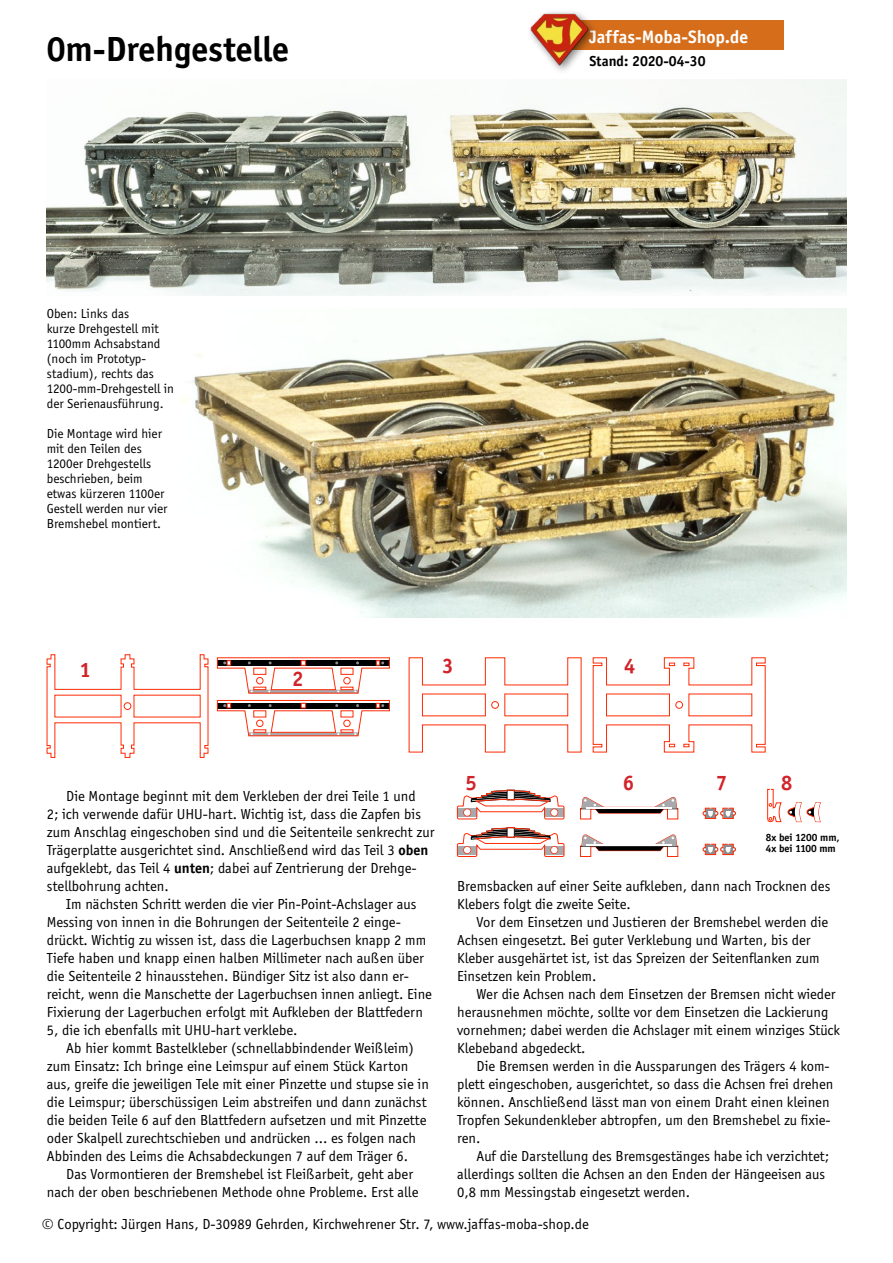
<style>
.page{position:relative;width:893px;height:1263px;background:#fff}
.page>*{position:absolute;margin:0;border:0;box-sizing:border-box;transform-origin:0 0}
.t1{font:700 36px "Officina Sans";color:#000}
.t2{font:700 21.6px "Officina Sans";color:#d2232a}
.t3{font:700 18.6px "Officina Sans";color:#fff}
.t4{font:15px/18px "Officina Sans";color:#000}
.t5{font:700 15px "Officina Sans";color:#000}
.t6{font:13.5px/15px "Officina Sans";color:#000}
.t7{font:700 10.8px/10.8px "Officina Sans";color:#000}
.s1{font-weight:700}
</style>
<div class="page">
<div style="left:555px;top:20px;width:228px;height:30px;background:#d56d1b"></div>
<div style="left:527px;top:9px;width:71px;height:66px;background:#000;opacity:.5"></div>
<img style="left:530px;top:14px;width:58px;height:52px">
<img style="left:47px;top:80px;width:799px;height:216px">
<img style="left:180px;top:308px;width:666px;height:310px">
<svg style="left:409px;top:657px;width:173px;height:96px"></svg>
<svg style="left:580px;top:796px;width:98px;height:23px"></svg>
<hr style="left:586px;top:807px;width:86px;height:1px;background:#fff">
<svg style="left:580px;top:834px;width:98px;height:23px"></svg>
<hr style="left:586px;top:845px;width:86px;height:1px;background:#fff">
<svg style="left:767px;top:789px;width:54px;height:33px"></svg>
<svg style="left:593px;top:657px;width:173px;height:96px"></svg>
<svg style="left:47px;top:654px;width:162px;height:104px"></svg>
<svg style="left:217px;top:700px;width:173px;height:36px"></svg>
<svg style="left:217px;top:657px;width:173px;height:37px"></svg>
<svg style="left:703px;top:808px;width:32px;height:10px"></svg>
<svg style="left:703px;top:844px;width:32px;height:11px"></svg>
<svg style="left:457px;top:827px;width:108px;height:30px"></svg>
<svg style="left:457px;top:789px;width:108px;height:30px"></svg>
<div style="left:464px;top:809px;width:6px;height:7px;background:#fff;border-radius:50%"></div>
<div style="left:551px;top:809px;width:6px;height:7px;background:#fff;border-radius:50%"></div>
<h1 class="t1" style="left:47px;top:27px;width:244px">0m-Drehgestelle</h1>
<p class="t3" style="left:589px;top:26px;width:160px">Jaffas-Moba-Shop.de</p>
<p class="t5" style="left:590px;top:52px;width:118px">Stand: 2020-04-30</p>
<p class="t6" style="left:47px;top:307px;width:129px">Oben: Links das<br>kurze Drehgestell mit<br>1100mm Achsabstand (noch im Prototyp&shy;stadium), rechts das<br>1200-mm-Drehgestell in der Serienausführung.</p>
<p class="t6" style="left:47px;top:427px;width:122px">Die Montage wird hier mit den Teilen des<br>1200er Drehgestells beschrieben, beim etwas kürzeren 1100er<br>Gestell werden nur vier<br>Bremshebel montiert.</p>
<h2 class="t2" style="left:80px;top:656px;width:13px">1</h2>
<h2 class="t2" style="left:292px;top:665px;width:13px">2</h2>
<h2 class="t2" style="left:442px;top:653px;width:13px">3</h2>
<h2 class="t2" style="left:624px;top:653px;width:13px">4</h2>
<p class="t4" style="left:47px;top:787px;width:389px;text-indent:19px">Die Montage beginnt mit dem Verkleben der drei Teile 1 und<br>2; ich verwende dafür UHU-hart. Wichtig ist, dass die Zapfen bis zum Anschlag eingeschoben sind und die Seitenteile senkrecht zur Trägerplatte ausgerichtet sind. Anschließend wird das Teil 3 <span class="s1">oben </span>aufgeklebt, das Teil 4 <span class="s1">unten</span>; dabei auf Zentrierung der Drehge&shy;stellbohrung achten.</p>
<p class="t4" style="left:47px;top:895px;width:387px;text-indent:19px">Im nächsten Schritt werden die vier Pin-Point-Achslager aus Messing von innen in die Bohrungen der Seitenteile 2 einge&shy;drückt. Wichtig zu wissen ist, dass die Lagerbuchsen knapp 2 mm Tiefe haben und knapp einen halben Millimeter nach außen über die Seitenteile 2 hinausstehen. Bündiger Sitz ist also dann er&shy;reicht, wenn die Manschette der Lagerbuchsen innen anliegt. Eine Fixierung der Lagerbuchen erfolgt mit Aufkleben der Blattfedern 5, die ich ebenfalls mit UHU-hart verklebe.</p>
<p class="t4" style="left:47px;top:1039px;width:384px;text-indent:19px">Ab hier kommt Bastelkleber (schnellabbindender Weißleim) zum Einsatz: Ich bringe eine Leimspur auf einem Stück Karton aus, greife die jeweiligen Tele mit einer Pinzette und stupse sie in die Leimspur; überschüssigen Leim abstreifen und dann zunächst die beiden Teile 6 auf den Blattfedern aufsetzen und mit Pinzette oder Skalpell zurechtschieben und andrücken ... es folgen nach Abbinden des Leims die Achsabdeckungen 7 auf dem Träger 6.</p>
<p class="t4" style="left:47px;top:1165px;width:373px;text-indent:19px">Das Vormontieren der Bremshebel ist Fleißarbeit, geht aber nach der oben beschriebenen Methode ohne Probleme. Erst alle</p>
<h2 class="t2" style="left:466px;top:770px;width:13px">5</h2>
<h2 class="t2" style="left:623px;top:770px;width:13px">6</h2>
<h2 class="t2" style="left:716px;top:770px;width:13px">7</h2>
<h2 class="t2" style="left:781px;top:770px;width:13px">8</h2>
<p class="t7" style="left:766px;top:832px;width:75px">8x bei 1200 mm,<br>4x bei 1100 mm</p>
<p class="t4" style="left:457px;top:877px;width:375px">Bremsbacken auf einer Seite aufkleben, dann nach Trocknen des<br>Klebers folgt die zweite Seite.</p>
<p class="t4" style="left:457px;top:913px;width:373px;text-indent:20px">Vor dem Einsetzen und Justieren der Bremshebel werden die Achsen eingesetzt. Bei guter Verklebung und Warten, bis der Kleber ausgehärtet ist, ist das Spreizen der Seitenflanken zum Einsetzen kein Problem.</p>
<p class="t4" style="left:457px;top:985px;width:384px;text-indent:20px">Wer die Achsen nach dem Einsetzen der Bremsen nicht wieder herausnehmen möchte, sollte vor dem Einsetzen die Lackierung vornehmen; dabei werden die Achslager mit einem winziges Stück Klebeband abgedeckt.</p>
<p class="t4" style="left:457px;top:1057px;width:378px;text-indent:20px">Die Bremsen werden in die Aussparungen des Trägers 4 kom&shy;plett eingeschoben, ausgerichtet, so dass die Achsen frei drehen können. Anschließend lässt man von einem Draht einen kleinen Tropfen Sekundenkleber abtropfen, um den Bremshebel zu fixie&shy;ren.</p>
<p class="t4" style="left:457px;top:1147px;width:373px;text-indent:20px">Auf die Darstellung des Bremsgestänges habe ich verzichtet; allerdings sollten die Achsen an den Enden der Hängeeisen aus<br>0,8 mm Messingstab eingesetzt werden.</p>
<p class="t4" style="left:42px;top:1215px;width:549px">© Copyright: Jürgen Hans, D-30989 Gehrden, Kirchwehrener Str. 7, www.jaffas-moba-shop.de</p>
</div>
